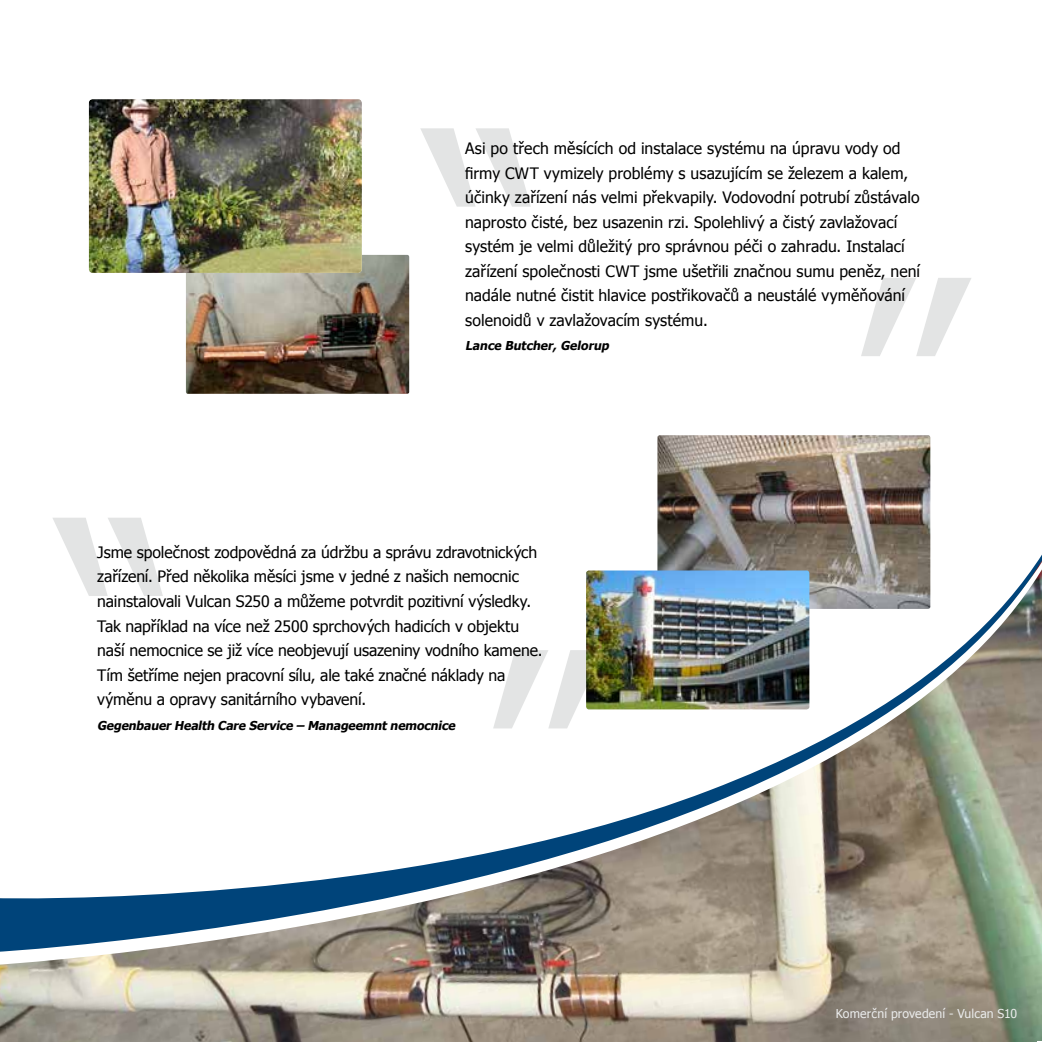
<style>
.page{position:relative;width:1042px;height:1042px;background:#fff}
.page>*{position:absolute;margin:0;border:0;box-sizing:border-box;transform-origin:0 0}
.t1{font:286.82px "Tahoma";color:#e3e4e4}
.t2{font:15.75px/24.5px "Tahoma";color:#000}
.t3{font:italic 700 12.25px "Tahoma";color:#000}
.t4{font:12.25px "Tahoma";letter-spacing:.01em;color:#eaebeb}
</style>
<div class="page">
<img style="left:186px;top:255px;width:223px;height:139px">
<img style="left:89px;top:99px;width:273px;height:174px">
<img style="left:0;top:964px;width:1042px;height:78px">
<img style="left:0;top:951px;width:1042px;height:13px">
<img style="left:0;top:435px;width:1042px;height:516px">
<svg style="left:52px;top:518px;width:111px;height:78px"></svg>
<p class="t2" style="left:465px;top:135px;width:456px">Asi po třech měsících od instalace systému na úpravu vody od firmy CWT vymizely problémy s usazujícím se železem a kalem, účinky zařízení nás velmi překvapily. Vodovodní potrubí zůstávalo naprosto čisté, bez usazenin rzi. Spolehlivý a čistý zavlažovací systém je velmi důležitý pro správnou péči o zahradu. Instalací zařízení společnosti CWT jsme ušetřili značnou sumu peněz, není nadále nutné čistit hlavice postřikovačů a neustálé vyměňování solenoidů v zavlažovacím systému.</p>
<p class="t3" style="left:465px;top:337px;width:148px">Lance Butcher, Gelorup</p>
<h1 class="t1" style="left:862px;top:21px;width:115px">„</h1>
<p class="t2" style="left:97px;top:539px;width:447px">Jsme společnost zodpovědná za údržbu a správu zdravotnických zařízení. Před několika měsíci jsme v jedné z našich nemocnic nainstalovali Vulcan S250 a můžeme potvrdit pozitivní výsledky.<br>Tak například na více než 2500 sprchových hadicích v objektu naší nemocnice se již více neobjevují usazeniny vodního kamene.<br>Tím šetříme nejen pracovní sílu, ale také značné náklady na výměnu a opravy sanitárního vybavení.</p>
<p class="t3" style="left:97px;top:716px;width:362px">GegenbauerHealth Care Service – Manageemntnemocnice</p>
<h1 class="t1" style="left:494px;top:393px;width:115px">„</h1>
<p class="t4" style="left:836px;top:1005px;width:183px">Komerční provedení - Vulcan S10</p>
</div>
